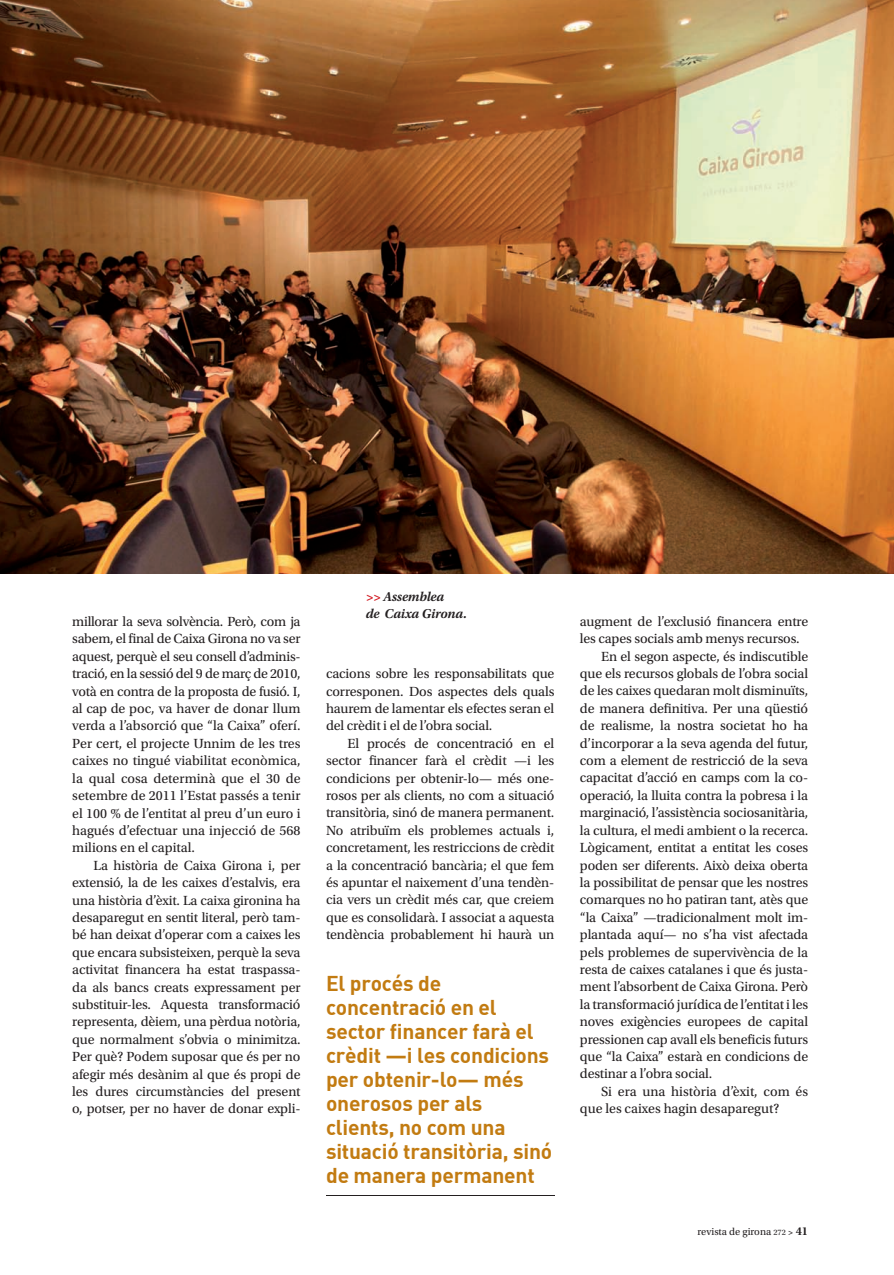
<style>
.page{position:relative;width:894px;height:1275px;background:#fff}
.page>*{position:absolute;margin:0;border:0;box-sizing:border-box;transform-origin:0 0}
.t1{font:21px/24px "DIN Bold";letter-spacing:-.01em;color:#c27b11}
.t2{font:13.95px/17.4px "Utopia Std";letter-spacing:-.01em;color:#231f20;text-align:justify}
.t3{font:italic 600 13.5px/17.4px "Utopia Std";letter-spacing:-.01em;color:#231f20}
.t4{font:10.5px "Utopia Std";color:#231f20}
.s1{color:#d2161e}
.s2{font-size:8.25px}
.s3{font-weight:600;font-size:9px}
.s4{font-weight:600;font-size:12px}
</style>
<div class="page">
<hr style="left:326px;top:1195px;width:228px;height:1px;background:#231f20">
<img style="left:0;top:0;width:894px;height:573px">
<p class="t2" style="left:72px;top:613px;width:230px">millorar la seva solvència. Però, com ja sabem, el final de Caixa Girona no va ser aquest, perquè el seu consell d’adminis&shy;tració, en la sessió del 9 de març de 2010, votà en contra de la proposta de fusió. I, al cap de poc, va haver de donar llum verda a l’absorció que “la Caixa” oferí.<br>Per cert, el projecte Unnim de les tres caixes no tingué viabilitat econòmica, la qual cosa determinà que el 30 de setembre de 2011 l’Estat passés a tenir el 100 % de l’entitat al preu d’un euro i hagués d’efectuar una injecció de 568 milions en el capital.</p>
<p class="t2" style="left:72px;top:856px;width:230px;text-indent:21px">La història de Caixa Girona i, per extensió, la de les caixes d’estalvis, era una història d’èxit. La caixa gironina ha desaparegut en sentit literal, però tam&shy;bé han deixat d’operar com a caixes les que encara subsisteixen, perquè la seva activitat financera ha estat traspassa&shy;da als bancs creats expressament per substituir-les. Aquesta transformació representa, dèiem, una pèrdua notòria, que normalment s’obvia o minimitza.<br>Per què? Podem suposar que és per no afegir més desànim al que és propi de les dures circumstàncies del present o, potser, per no haver de donar expli-</p>
<p class="t3" style="left:366px;top:588px;width:103px"><span class="s1">&gt;&gt;</span> Assemblea<br>de Caixa Girona.</p>
<p class="t2" style="left:326px;top:665px;width:230px">cacions sobre les responsabilitats que corresponen. Dos aspectes dels quals haurem de lamentar els efectes seran el del crèdit i el de l’obra social.</p>
<p class="t2" style="left:326px;top:734px;width:230px;text-indent:21px">El procés de concentració en el sector financer farà el crèdit —i les condicions per obtenir-lo— més one&shy;rosos per als clients, no com a situació transitòria, sinó de manera permanent.<br>No atribuïm els problemes actuals i, concretament, les restriccions de crèdit a la concentració bancària; el que fem és apuntar el naixement d’una tendèn&shy;cia vers un crèdit més car, que creiem que es consolidarà. I associat a aquesta tendència probablement hi haurà un</p>
<h1 class="t1" style="left:326px;top:970px;width:228px">El procés de concentració en el sector financer farà el crèdit —i les condicions per obtenir-lo— més onerosos per als clients, no com una situació transitòria, sinó de manera permanent</h1>
<p class="t2" style="left:580px;top:613px;width:230px">augment de l’exclusió financera entre</p>
<p class="t2" style="left:580px;top:630px;width:221px">les capes socials amb menys recursos.</p>
<p class="t2" style="left:601px;top:647px;width:208px">En el segon aspecte, és indiscutible</p>
<p class="t2" style="left:580px;top:665px;width:230px">que els recursos globals de l’obra social</p>
<p class="t2" style="left:580px;top:682px;width:230px">de les caixes quedaran molt disminuïts,</p>
<p class="t2" style="left:580px;top:699px;width:230px">de manera definitiva. Per una qüestió</p>
<p class="t2" style="left:580px;top:717px;width:230px">de realisme, la nostra societat ho ha</p>
<p class="t2" style="left:580px;top:734px;width:230px">d’incorporar a la seva agenda del futur,</p>
<p class="t2" style="left:580px;top:752px;width:230px">com a element de restricció de la seva</p>
<p class="t2" style="left:580px;top:769px;width:230px">capacitat d’acció en camps com la co-</p>
<p class="t2" style="left:580px;top:786px;width:230px">operació, la lluita contra la pobresa i la</p>
<p class="t2" style="left:580px;top:804px;width:230px">marginació, l’assistència sociosanitària,</p>
<p class="t2" style="left:580px;top:821px;width:230px">la cultura, el medi ambient o la recerca.</p>
<p class="t2" style="left:580px;top:839px;width:230px">Lògicament, entitat a entitat les coses</p>
<p class="t2" style="left:580px;top:856px;width:230px">poden ser diferents. Això deixa oberta</p>
<p class="t2" style="left:580px;top:873px;width:230px">la possibilitat de pensar que les nostres</p>
<p class="t2" style="left:580px;top:891px;width:230px">comarques no ho patiran tant, atès que</p>
<p class="t2" style="left:580px;top:908px;width:230px">“la Caixa” —tradicionalment molt im-</p>
<p class="t2" style="left:580px;top:926px;width:230px">plantada aquí— no s’ha vist afectada</p>
<p class="t2" style="left:580px;top:943px;width:230px">pels problemes de supervivència de la</p>
<p class="t2" style="left:580px;top:960px;width:230px">resta de caixes catalanes i que és justa-</p>
<p class="t2" style="left:580px;top:978px;width:230px">ment l’absorbent de Caixa Girona. Però</p>
<p class="t2" style="left:580px;top:995px;width:230px">la transformació jurídica de l’entitat i les</p>
<p class="t2" style="left:580px;top:1013px;width:230px">noves exigències europees de capital</p>
<p class="t2" style="left:580px;top:1030px;width:230px">pressionen cap avall els beneficis futurs</p>
<p class="t2" style="left:580px;top:1047px;width:230px">que “la Caixa” estarà en condicions de</p>
<p class="t2" style="left:580px;top:1065px;width:134px">destinar a l’obra social.</p>
<p class="t2" style="left:601px;top:1082px;width:208px">Si era una història d’èxit, com és</p>
<p class="t2" style="left:580px;top:1100px;width:201px">que les caixes hagin desaparegut?</p>
<p class="t4" style="left:697px;top:1225px;width:112px">revista de girona <span class="s2">272</span> <span class="s3">&gt;</span> <span class="s4">41</span></p>
</div>
